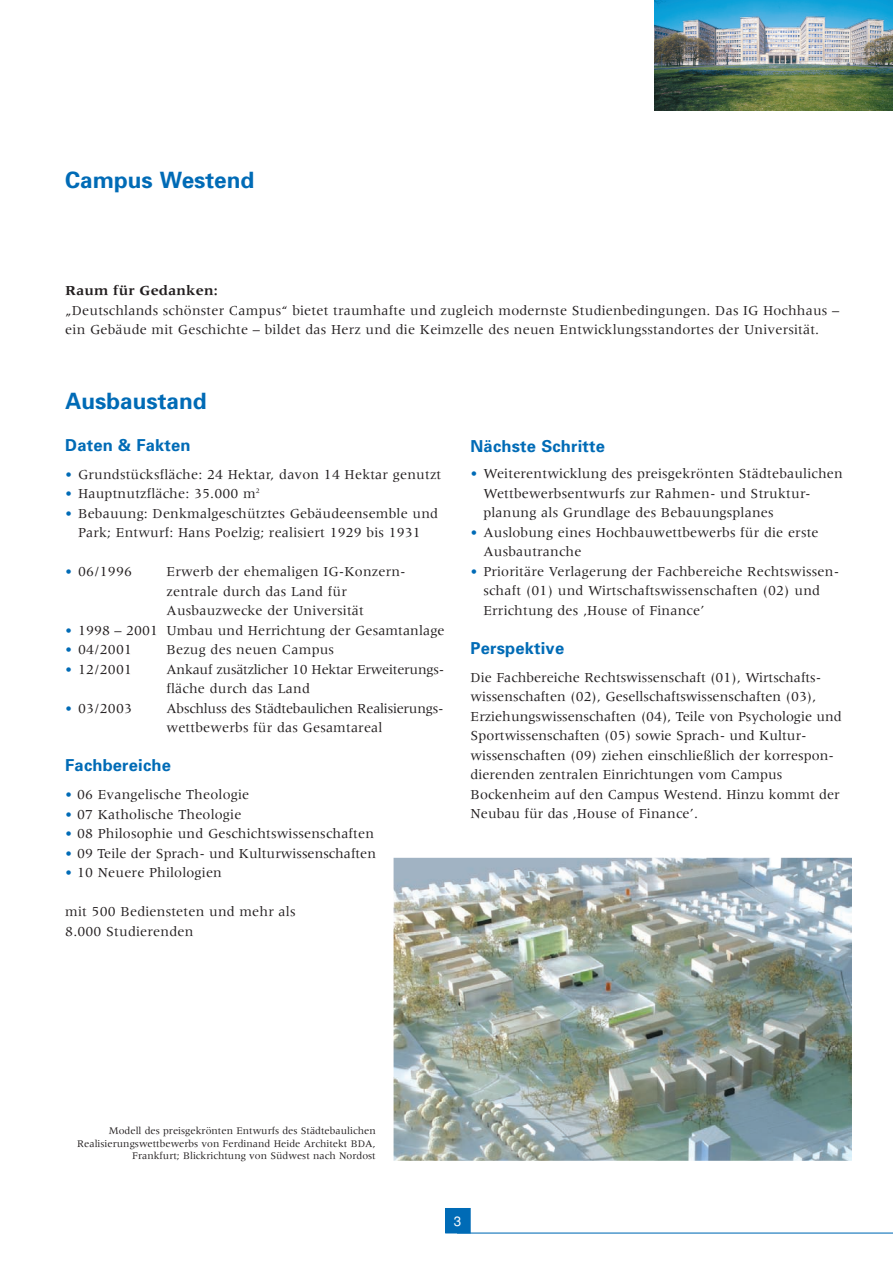
<style>
.page{position:relative;width:893px;height:1263px;background:#fff}
.page>*{position:absolute;margin:0;border:0;box-sizing:border-box;transform-origin:0 0}
.t1{font:700 22.5px "Univers";color:#006bb6}
.t2{font:700 16.5px "Univers";letter-spacing:.01em;color:#006bb6}
.t3{font:14.25px/19.5px "Meridien";letter-spacing:.01em;color:#231f20}
.t4{font:14.25px/19.5px "Meridien";letter-spacing:-.015em;color:#231f20}
.t5{font:700 14.25px "Meridien";letter-spacing:.01em;color:#231f20}
.t6{font:13.5px "Helvetica";color:#fff}
.t7{font:10.5px/12.6px "Meridien";color:#231f20;text-align:right}
.s1{color:#006bb6}
</style>
<div class="page">
<div style="left:446px;top:1209px;width:24px;height:24px;background:#006bb6"></div>
<div style="left:445px;top:1208px;width:26px;height:25px;border:2px solid #006bb6"></div>
<hr style="left:457px;top:1233px;width:436px;height:1px;background:#006bb6">
<img style="left:393px;top:858px;width:459px;height:303px">
<img style="left:655px;top:0;width:238px;height:111px">
<h1 class="t1" style="left:65px;top:172px;width:190px">Campus Westend</h1>
<p class="t5" style="left:65px;top:285px;width:154px">Raum für Gedanken:</p>
<p class="t3" style="left:65px;top:302px;width:775px">„Deutschlands schönster Campus“ bietet traumhafte und zugleich modernste Studienbedingungen. Das IG Hochhaus – ein Gebäude mit Geschichte – bildet das Herz und die Keimzelle des neuen Entwicklungsstandortes der Universität.</p>
<h1 class="t1" style="left:65px;top:393px;width:143px">Ausbaustand</h1>
<p class="t2" style="left:65px;top:439px;width:127px">Daten &amp; Fakten</p>
<p class="t3" style="left:65px;top:465px;width:377px"><span class="s1">•</span> Grundstücksfläche: 24 Hektar, davon 14 Hektar genutzt</p>
<p class="t3" style="left:65px;top:485px;width:196px"><span class="s1">•</span> Hauptnutzfläche: 35.000 m<sup>2</sup></p>
<p class="t3" style="left:65px;top:504px;width:374px;text-align:center"><span class="s1">•</span> Bebauung: Denkmalgeschütztes Gebäudeensemble und<br>Park; Entwurf: Hans Poelzig; realisiert 1929 bis 1931</p>
<p class="t3" style="left:65px;top:563px;width:68px"><span class="s1">•</span> 06/1996</p>
<p class="t3" style="left:167px;top:563px;width:241px">Erwerb der ehemaligen IG-Konzern&shy;zentrale durch das Land für<br>Ausbauzwecke der Universität</p>
<p class="t3" style="left:65px;top:621px;width:381px"><span class="s1">•</span> 1998 – 2001 Umbau und Herrichtung der Gesamtanlage</p>
<p class="t3" style="left:65px;top:641px;width:68px"><span class="s1">•</span> 04/2001</p>
<p class="t3" style="left:167px;top:641px;width:169px">Bezug des neuen Campus</p>
<p class="t3" style="left:65px;top:660px;width:68px"><span class="s1">•</span> 12/2001</p>
<p class="t4" style="left:167px;top:660px;width:279px">Ankauf zusätzlicher 10 Hektar Erweiterungs&shy;fläche durch das Land</p>
<p class="t3" style="left:65px;top:699px;width:68px"><span class="s1">•</span> 03/2003</p>
<p class="t4" style="left:167px;top:699px;width:278px">Abschluss des Städtebaulichen Realisierungs&shy;wettbewerbs für das Gesamtareal</p>
<p class="t2" style="left:65px;top:759px;width:107px">Fachbereiche</p>
<p class="t3" style="left:65px;top:786px;width:185px"><span class="s1">•</span> 06 Evangelische Theologie</p>
<p class="t3" style="left:65px;top:805px;width:178px"><span class="s1">•</span> 07 Katholische Theologie</p>
<p class="t3" style="left:65px;top:825px;width:310px"><span class="s1">•</span> 08 Philosophie und Geschichtswissenschaften</p>
<p class="t3" style="left:65px;top:844px;width:312px"><span class="s1">•</span> 09 Teile der Sprach- und Kulturwissenschaften</p>
<p class="t3" style="left:65px;top:864px;width:158px"><span class="s1">•</span> 10 Neuere Philologien</p>
<p class="t3" style="left:65px;top:903px;width:232px">mit 500 Bediensteten und mehr als<br>8.000 Studierenden</p>
<p class="t2" style="left:471px;top:440px;width:136px">Nächste Schritte</p>
<p class="t3" style="left:483px;top:465px;width:361px;text-indent:-13px"><span class="s1">•</span> Weiterentwicklung des preisgekrönten Städtebaulichen<br>Wettbewerbsentwurfs zur Rahmen- und Struktur&shy;planung als Grundlage des Bebauungsplanes</p>
<p class="t3" style="left:483px;top:524px;width:337px;text-indent:-13px"><span class="s1">•</span> Auslobung eines Hochbauwettbewerbs für die erste<br>Ausbautranche</p>
<p class="t3" style="left:483px;top:563px;width:357px;text-indent:-13px"><span class="s1">•</span> Prioritäre Verlagerung der Fachbereiche Rechtswissen&shy;schaft (01) und Wirtschaftswissenschaften (02) und<br>Errichtung des ‚House of Finance’</p>
<p class="t2" style="left:471px;top:642px;width:95px">Perspektive</p>
<p class="t3" style="left:471px;top:669px;width:373px">Die Fachbereiche Rechtswissenschaft (01), Wirtschafts&shy;wissenschaften (02), Gesellschaftswissenschaften (03), Erziehungswissenschaften (04), Teile von Psychologie und Sportwissenschaften (05) sowie Sprach- und Kultur&shy;wissenschaften (09) ziehen einschließlich der korrespon&shy;dierenden zentralen Einrichtungen vom Campus Bockenheim auf den Campus Westend. Hinzu kommt der Neubau für das ‚House of Finance’.</p>
<p class="t7" style="left:77px;top:1125px;width:300px">Modell des preisgekrönten Entwurfs des Städtebaulichen<br>Realisierungswettbewerbs von Ferdinand Heide Architekt BDA,<br>Frankfurt; Blickrichtung von Südwest nach Nordost</p>
<p class="t6" style="left:454px;top:1216px;width:9px">3</p>
</div>
